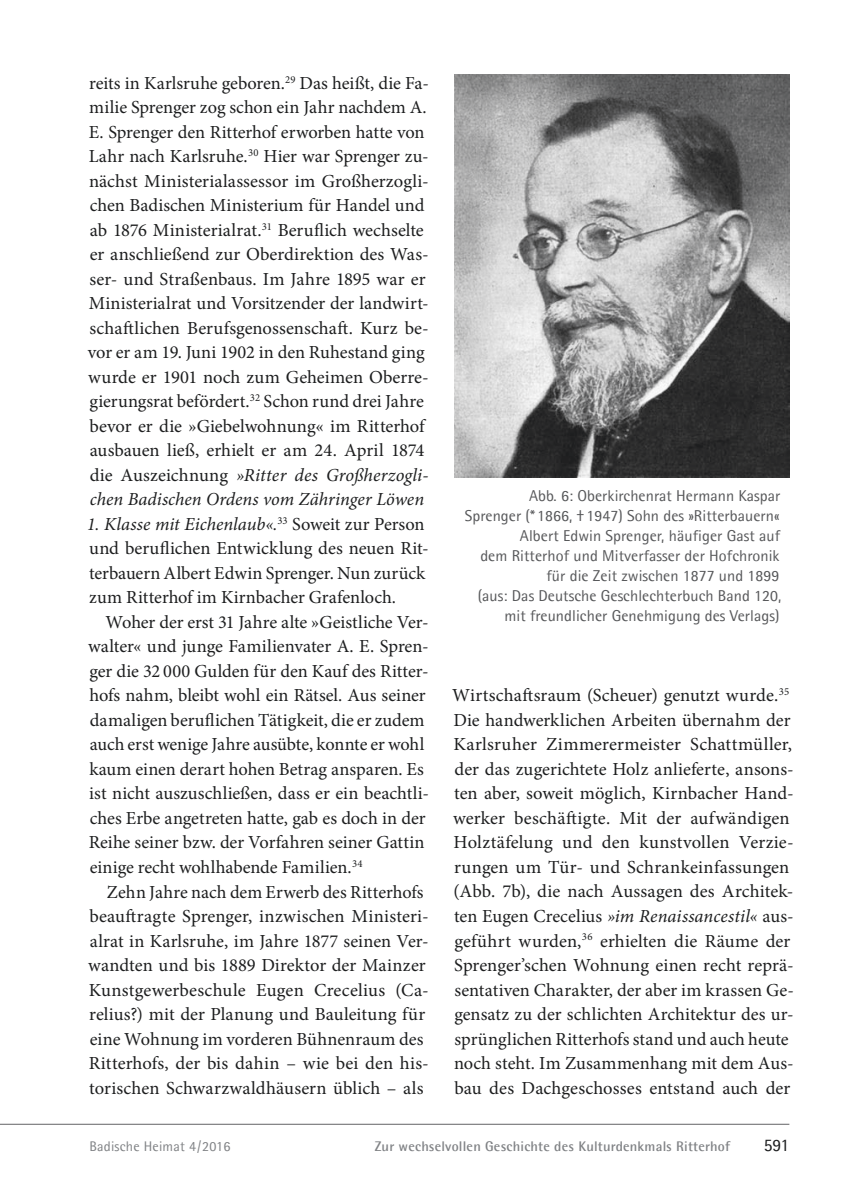
<style>
.page{position:relative;width:844px;height:1191px;background:#fff}
.page>*{position:absolute;margin:0;border:0;box-sizing:border-box;transform-origin:0 0}
.t1{font:18.38px/24.5px "Minion Pro";color:#1d1e1f}
.t2{font:italic 18.38px "Minion Pro";letter-spacing:-.005em;color:#1d1e1f}
.t3{font:17.5px "Agfa Rotis Semisans";color:#1d1e1f}
.t4{font:15.75px/20.1px "Agfa Rotis Semisans";letter-spacing:.005em;color:#57585a;text-align:right}
.t5{font:700 14px "Agfa Rotis Semisans";letter-spacing:.015em;color:#808285}
.t6{font:14px "Agfa Rotis Semisans";letter-spacing:.015em;color:#808285}
.s1{font-style:italic}
.s2{font-style:normal}
</style>
<div class="page">
<hr style="left:0;top:1124px;width:789px;height:1px;background:#636366">
<img style="left:454px;top:74px;width:335px;height:403px">
<p class="t1" style="left:88px;top:72px;width:342px">reits in Karlsruhe geboren.<sup>29</sup> Das heißt, die Fa&shy;milie Sprenger zog schon ein Jahr nachdem A.<br>E. Sprenger den Ritterhof erworben hatte von Lahr nach Karlsruhe.<sup>30</sup> Hier war Sprenger zu&shy;nächst Ministerialassessor im Großherzogli&shy;chen Badischen Ministerium für Handel und ab 1876 Ministerialrat.<sup>31</sup> Beruflich wechselte er anschließend zur Oberdirektion des Was&shy;ser- und Straßenbaus. Im Jahre 1895 war er Ministerialrat und Vorsitzender der landwirt&shy;schaftlichen Berufsgenossenschaft. Kurz be&shy;vor er am 19. Juni 1902 in den Ruhestand ging wurde er 1901 noch zum Geheimen Oberre&shy;gierungsrat befördert.<sup>32</sup> Schon rund drei Jahre bevor er die »Giebelwohnung« im Ritterhof ausbauen ließ, erhielt er am 24. April 1874 die Auszeichnung <span class="s1">»Ritter des Großherzogli&shy;chen Badischen Ordens vom Zähringer Löwen</span></p>
<p class="t2" style="left:87px;top:516px;width:339px">1. Klasse mit Eichenlaub«.<sup>33</sup> <span class="s2">Soweit zur Person</span></p>
<p class="t1" style="left:89px;top:538px;width:341px">und beruflichen Entwicklung des neuen Rit-</p>
<p class="t1" style="left:89px;top:562px;width:337px">terbauern Albert Edwin Sprenger. Nun zurück</p>
<p class="t1" style="left:89px;top:587px;width:308px">zum Ritterhof im Kirnbacher Grafenloch.</p>
<p class="t1" style="left:105px;top:611px;width:324px">Woher der erst 31 Jahre alte »Geistliche Ver-</p>
<p class="t1" style="left:88px;top:636px;width:342px">walter« und junge Familienvater A. E. Spren-</p>
<p class="t1" style="left:89px;top:660px;width:341px">ger die 32 000 Gulden für den Kauf des Ritter-</p>
<p class="t1" style="left:89px;top:685px;width:337px">hofs nahm, bleibt wohl ein Rätsel. Aus seiner</p>
<p class="t1" style="left:90px;top:709px;width:336px">damaligen beruflichen Tätigkeit, die er zudem</p>
<p class="t1" style="left:90px;top:734px;width:336px">auch erst wenige Jahre ausübte, konnte er wohl</p>
<p class="t1" style="left:89px;top:758px;width:336px">kaum einen derart hohen Betrag ansparen. Es</p>
<p class="t1" style="left:89px;top:783px;width:341px">ist nicht auszuschließen, dass er ein beachtli-</p>
<p class="t1" style="left:90px;top:807px;width:337px">ches Erbe angetreten hatte, gab es doch in der</p>
<p class="t1" style="left:89px;top:832px;width:337px">Reihe seiner bzw. der Vorfahren seiner Gattin</p>
<p class="t1" style="left:90px;top:856px;width:274px">einige recht wohlhabende Familien.<sup>34</sup></p>
<p class="t1" style="left:107px;top:881px;width:318px">Zehn Jahre nach dem Erwerb des Ritterhofs</p>
<p class="t1" style="left:89px;top:905px;width:340px">beauftragte Sprenger, inzwischen Ministeri-</p>
<p class="t1" style="left:90px;top:930px;width:340px">alrat in Karlsruhe, im Jahre 1877 seinen Ver-</p>
<p class="t1" style="left:88px;top:954px;width:339px">wandten und bis 1889 Direktor der Mainzer</p>
<p class="t1" style="left:89px;top:979px;width:341px">Kunstgewerbeschule Eugen Crecelius (Ca-</p>
<p class="t1" style="left:89px;top:1003px;width:337px">relius?) mit der Planung und Bauleitung für</p>
<p class="t1" style="left:90px;top:1028px;width:335px">eine Wohnung im vorderen Bühnenraum des</p>
<p class="t1" style="left:89px;top:1052px;width:341px">Ritterhofs, der bis dahin – wie bei den his-</p>
<p class="t1" style="left:89px;top:1077px;width:336px">torischen Schwarzwaldhäusern üblich – als</p>
<p class="t4" style="left:464px;top:485px;width:318px">Abb. 6: Oberkirchenrat Hermann Kaspar<br>Sprenger (* 1866, † 1947) Sohn des »Ritter bauern« Albert Edwin Sprenger, häufiger Gast auf<br>dem Ritterhof und Mitverfasser der Hofchronik für die Zeit zwischen 1877 und 1899<br>(aus: Das Deutsche Geschlechterbuch Band 120, mit freundlicher Genehmigung des Verlags)</p>
<p class="t1" style="left:452px;top:685px;width:343px">Wirtschaftsraum (Scheuer) genutzt wurde.<sup>35<br></sup>Die handwerklichen Arbeiten übernahm der Karlsruher Zimmerermeister Schattmüller, der das zugerichtete Holz anlieferte, ansons&shy;ten aber, soweit möglich, Kirnbacher Hand&shy;werker beschäftigte. Mit der aufwändigen Holztäfelung und den kunstvollen Verzie&shy;rungen um Tür- und Schrankeinfassungen (Abb. 7b), die nach Aussagen des Architek&shy;ten Eugen Crecelius <span class="s1">»im Renaissancestil«</span> aus&shy;geführt wurden,<sup>36</sup> erhielten die Räume der Sprenger’schen Wohnung einen recht reprä&shy;sentativen Charakter, der aber im krassen Ge&shy;gensatz zu der schlichten Architektur des ur&shy;sprünglichen Ritterhofs stand und auch heute noch steht. Im Zusammenhang mit dem Aus&shy;bau des Dachgeschosses entstand auch der</p>
<p class="t6" style="left:89px;top:1137px;width:142px">Badische Heimat 4 / 2016</p>
<p class="t5" style="left:374px;top:1137px;width:357px">Zur wechselvollen Geschichte des Kulturdenkmals Ritterhof</p>
<p class="t3" style="left:763px;top:1134px;width:27px">591</p>
</div>
